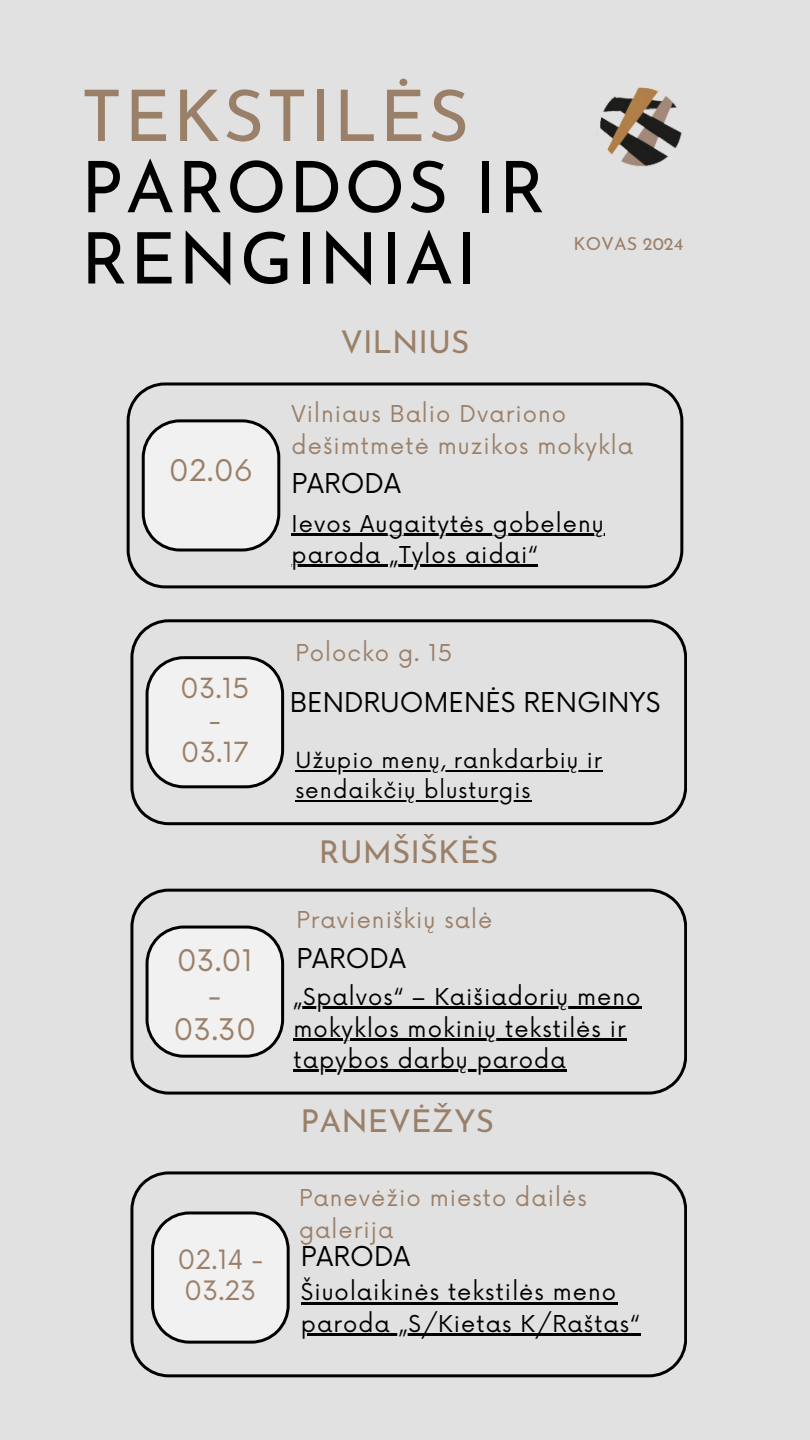
<style>
.page{position:relative;width:810px;height:1440px;background:#e1e1e1}
.page>*{position:absolute;margin:0;border:0;box-sizing:border-box;transform-origin:0 0}
.t1{font:70.9px/71.2px "Josefin Sans";letter-spacing:.03em;color:#000}
.t2{font:31.5px "Josefin Sans";color:#9b8069}
.t3{font:29px/34.5px "Now";color:#9b8069;text-align:center}
.t4{font:27px/32.2px "Now";color:#9b8069;text-align:center}
.t5{font:26.6px "Now";color:#000}
.t6{font:26px "Now";color:#9b8069}
.t7{font:22.7px/31.5px "Now";letter-spacing:.045em;color:#000}
.t8{font:22.7px/31.5px "Now";letter-spacing:.045em;color:#9b8069}
.t9{font:21.7px "Now";letter-spacing:.045em;color:#000}
.t10{font:18px "Josefin Sans";color:#9b8069}
.s1{color:#9b8069}
</style>
<div class="page">
<img style="left:600px;top:87px;width:82px;height:80px">
<div style="left:575px;top:128px;width:27px;height:27px;background:#e1e1e1"></div>
<div style="left:575px;top:123px;width:26px;height:28px;background:#e1e1e1"></div>
<svg style="left:127px;top:382px;width:556px;height:206px"></svg>
<svg style="left:142px;top:419px;width:138px;height:133px"></svg>
<hr style="left:292px;top:533px;width:313px;height:2px;background:#000">
<hr style="left:292px;top:565px;width:246px;height:2px;background:#000">
<svg style="left:130px;top:619px;width:557px;height:206px"></svg>
<svg style="left:146px;top:656px;width:138px;height:132px"></svg>
<hr style="left:295px;top:770px;width:308px;height:1px;background:#000">
<hr style="left:295px;top:800px;width:236px;height:1px;background:#000">
<svg style="left:130px;top:1171px;width:557px;height:206px"></svg>
<svg style="left:151px;top:1211px;width:139px;height:133px"></svg>
<hr style="left:301px;top:1302px;width:316px;height:2px;background:#000">
<hr style="left:301px;top:1333px;width:339px;height:3px;background:#000">
<svg style="left:130px;top:889px;width:557px;height:206px"></svg>
<svg style="left:146px;top:926px;width:138px;height:132px"></svg>
<hr style="left:293px;top:1007px;width:349px;height:2px;background:#000">
<hr style="left:293px;top:1038px;width:334px;height:2px;background:#000">
<hr style="left:293px;top:1070px;width:274px;height:2px;background:#000">
<h1 class="t1" style="left:81px;top:88px;width:466px"><span class="s1">TEKSTILĖS<br></span>PARODOS IR<br>RENGINIAI</h1>
<h2 class="t2" style="left:340px;top:329px;width:131px">VILNIUS</h2>
<p class="t10" style="left:574px;top:237px;width:111px">KOVAS 2024</p>
<h4 class="t3" style="left:169px;top:455px;width:86px">02.06</h4>
<h3 class="t4" style="left:180px;top:673px;width:71px">03.15 -<br>03.17</h3>
<h3 class="t8" style="left:292px;top:399px;width:343px">Vilniaus Balio Dvariono dešimtmetė muzikos mokykla</h3>
<h2 class="t5" style="left:292px;top:468px;width:111px">PARODA</h2>
<h4 class="t7" style="left:292px;top:509px;width:314px">Ievos Augaitytės gobelenų</h4>
<h3 class="t7" style="left:292px;top:540px;width:247px">paroda „Tylos aidai“</h3>
<h4 class="t8" style="left:295px;top:638px;width:159px">Polocko g. 15</h4>
<h4 class="t5" style="left:290px;top:687px;width:372px">BENDRUOMENĖS RENGINYS</h4>
<h2 class="t9" style="left:295px;top:748px;width:308px">Užupio menų, rankdarbių ir</h2>
<h2 class="t9" style="left:295px;top:778px;width:237px">sendaikčių blusturgis</h2>
<h3 class="t2" style="left:319px;top:839px;width:181px">RUMŠIŠKĖS</h3>
<p class="t8" style="left:297px;top:906px;width:197px">Pravieniškių salė</p>
<p class="t3" style="left:177px;top:945px;width:78px">03.01</p>
<h4 class="t5" style="left:297px;top:944px;width:111px">PARODA</h4>
<p class="t3" style="left:173px;top:980px;width:84px">-<br>03.30</p>
<p class="t7" style="left:293px;top:982px;width:348px">„Spalvos“ – Kaišiadorių meno mokyklos mokinių tekstilės ir tapybos darbų paroda</p>
<h3 class="t2" style="left:301px;top:1108px;width:195px">PANEVĖŽYS</h3>
<h4 class="t8" style="left:299px;top:1183px;width:289px">Panevėžio miesto dailės galerija</h4>
<h2 class="t6" style="left:177px;top:1245px;width:87px">02.14 -</h2>
<h4 class="t5" style="left:301px;top:1242px;width:111px">PARODA</h4>
<h2 class="t6" style="left:184px;top:1276px;width:74px">03.23</h2>
<h3 class="t7" style="left:301px;top:1278px;width:317px">Šiuolaikinės tekstilės meno</h3>
<h4 class="t7" style="left:301px;top:1309px;width:340px">paroda „S/Kietas K/Raštas“</h4>
</div>
